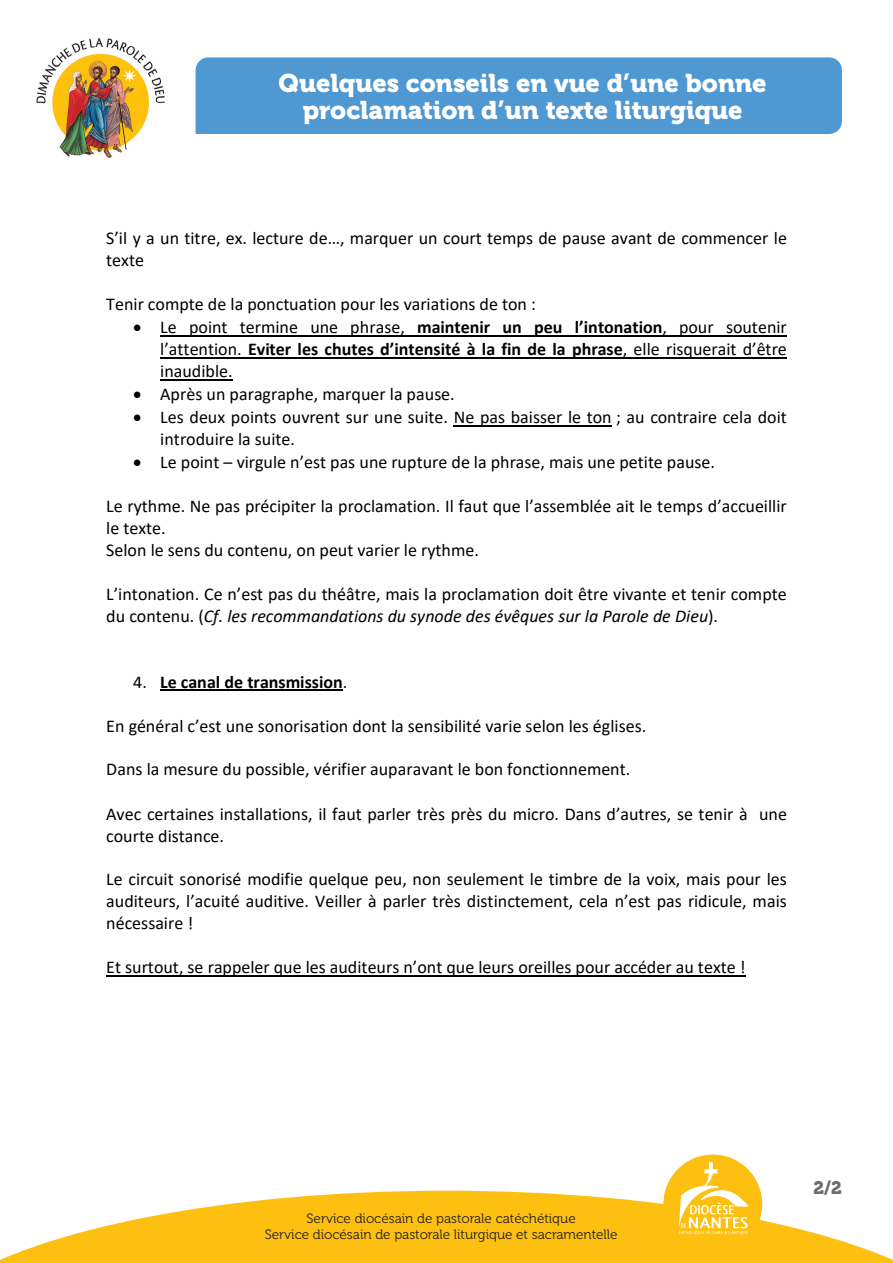
<style>
.page{position:relative;width:893px;height:1263px;background:#fff}
.page>*{position:absolute;margin:0;border:0;box-sizing:border-box;transform-origin:0 0}
.t1{font:25.5px/27px "Museo 900";color:#fff;text-align:center}
.t2{font:18px/21.9px "Calibri";color:#000}
.t3{font:700 18px "Calibri";color:#000}
.t4{font:18px "Museo 900";color:#6c6d70}
.t5{font:13.5px/16.2px "Museo 300";color:#231f20;text-align:center}
.s1{font-weight:700}
.s2{font-style:italic}
.s3{font-weight:400}
</style>
<div class="page">
<hr style="left:160px;top:335px;width:627px;height:1px;background:#000">
<hr style="left:160px;top:357px;width:627px;height:1px;background:#000">
<hr style="left:160px;top:379px;width:73px;height:1px;background:#000">
<hr style="left:454px;top:425px;width:158px;height:1px;background:#000">
<hr style="left:160px;top:690px;width:183px;height:1px;background:#000">
<hr style="left:106px;top:975px;width:640px;height:1px;background:#000">
<svg style="left:0;top:1191px;width:893px;height:72px;fill:#fdc011"></svg>
<div style="left:663px;top:1154px;width:99px;height:99px;background:#fdc011;border-radius:50%"></div>
<svg style="left:679px;top:1161px;width:69px;height:73px"></svg>
<img style="left:36px;top:38px;width:129px;height:121px">
<div style="left:196px;top:57px;width:646px;height:77px;background:#4f98d2"></div>
<p class="t1" style="left:279px;top:70px;width:489px">Quelques conseils en vue d’une bonne proclamation d’un texte liturgique</p>
<p class="t2" style="left:106px;top:227px;width:682px">S’il y a un titre, ex. lecture de…, marquer un court temps de pause avant de commencer le texte</p>
<p class="t2" style="left:106px;top:293px;width:431px">Tenir compte de la ponctuation pour les variations de ton :</p>
<p class="t2" style="left:160px;top:316px;width:628px;text-align:justify;text-indent:-27px">• Le point termine une phrase, <span class="s1">maintenir un peu l’intonation</span>, pour soutenir l’attention. <span class="s1">Eviter les chutes d’intensité à la fin de la phrase</span>, elle risquerait d’être inaudible.</p>
<p class="t2" style="left:133px;top:383px;width:323px">• Après un paragraphe, marquer la pause.</p>
<p class="t2" style="left:160px;top:406px;width:628px;text-indent:-27px">• Les deux points ouvrent sur une suite. Ne pas baisser le ton ; au contraire cela doit introduire la suite.</p>
<p class="t2" style="left:133px;top:450px;width:583px">• Le point – virgule n’est pas une rupture de la phrase, mais une petite pause.</p>
<p class="t2" style="left:106px;top:494px;width:682px">Le rythme. Ne pas précipiter la proclamation. Il faut que l’assemblée ait le temps d’accueillir le texte.<br>Selon le sens du contenu, on peut varier le rythme.</p>
<p class="t2" style="left:106px;top:582px;width:682px">L’intonation. Ce n’est pas du théâtre, mais la proclamation doit être vivante et tenir compte du contenu. (<span class="s2">Cf. les recommandations du synode des évêques sur la Parole de Dieu</span>).</p>
<p class="t3" style="left:133px;top:669px;width:216px"><span class="s3">4.</span> Le canal de transmission<span class="s3">.</span></p>
<p class="t2" style="left:106px;top:714px;width:542px">En général c’est une sonorisation dont la sensibilité varie selon les églises.</p>
<p class="t2" style="left:106px;top:758px;width:526px">Dans la mesure du possible, vérifier auparavant le bon fonctionnement.</p>
<p class="t2" style="left:106px;top:802px;width:682px">Avec certaines installations, il faut parler très près du micro. Dans d’autres, se tenir à une courte distance.</p>
<p class="t2" style="left:106px;top:868px;width:682px;text-align:justify">Le circuit sonorisé modifie quelque peu, non seulement le timbre de la voix, mais pour les auditeurs, l’acuité auditive. Veiller à parler très distinctement, cela n’est pas ridicule, mais nécessaire !</p>
<p class="t2" style="left:106px;top:956px;width:641px">Et surtout, se rappeler que les auditeurs n’ont que leurs oreilles pour accéder au texte !</p>
<p class="t5" style="left:265px;top:1211px;width:354px">Service diocésain de pastorale catéchétique<br>Service diocésain de pastorale liturgique et sacramentelle</p>
<p class="t4" style="left:813px;top:1177px;width:30px">2/2</p>
</div>
